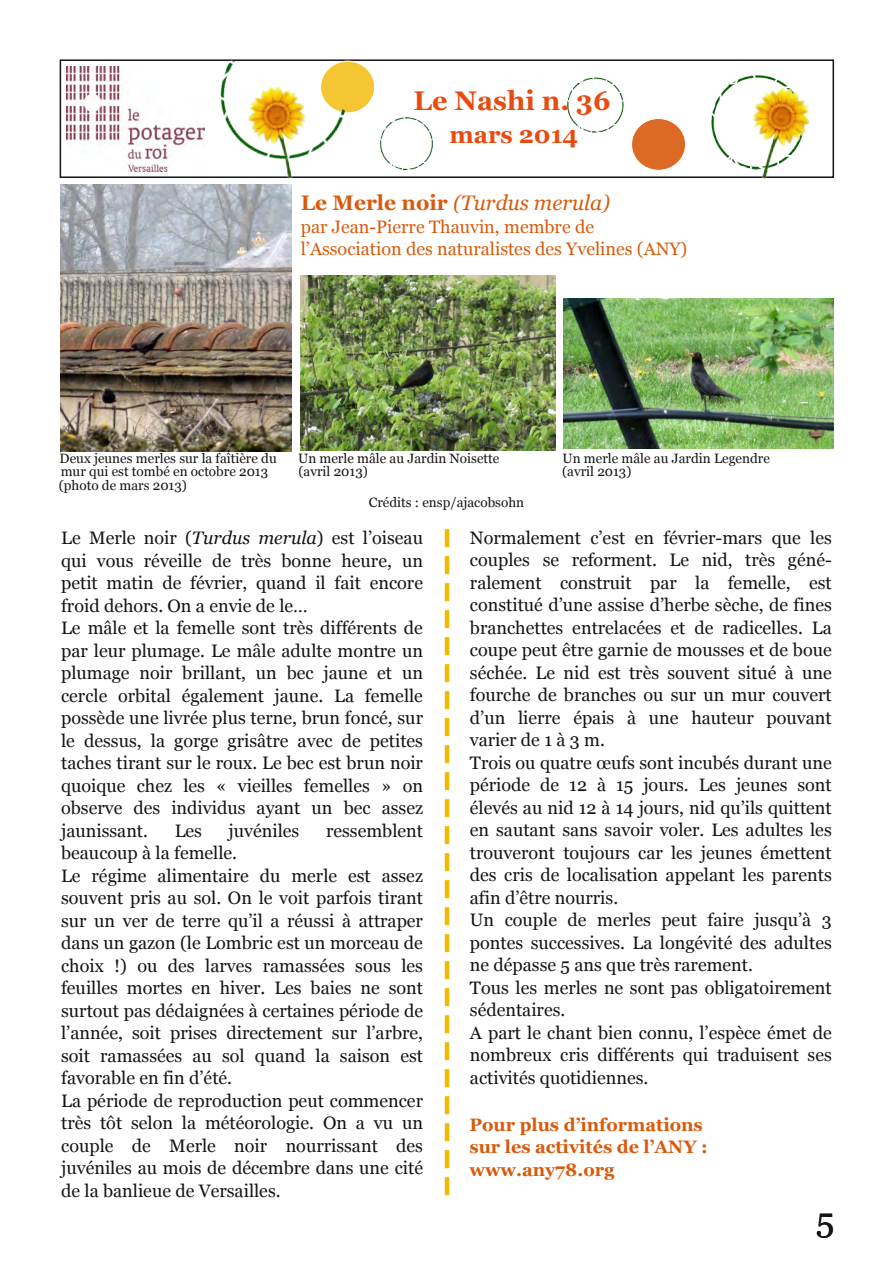
<style>
.page{position:relative;width:893px;height:1263px;background:#fff}
.page>*{position:absolute;margin:0;border:0;box-sizing:border-box;transform-origin:0 0}
.t1{font:34.5px "Georgia";color:#161413}
.t2{font:700 27px "Georgia";color:#e84b10}
.t3{font:700 24px "Georgia";color:#e84b10}
.t4{font:italic 21px "Georgia";color:#d95a0c}
.t5{font:18px/22.5px "Georgia";color:#161413}
.t6{font:18px/22.5px "Georgia";color:#d95a0c}
.t7{font:700 18px/22.5px "Georgia";color:#d95a0c}
.t8{font:13.5px/12.8px "Georgia";color:#161413}
.s1{font-weight:700;font-style:normal}
.s2{font-style:italic}
</style>
<div class="page">
<div style="left:60px;top:59px;width:774px;height:119px;border:2px solid #161413"></div>
<img style="left:67px;top:66px;width:108px;height:105px">
<img style="left:378px;top:117px;width:59px;height:61px">
<img style="left:708px;top:89px;width:17px;height:89px">
<img style="left:567px;top:77px;width:57px;height:56px">
<div style="left:321px;top:61px;width:54px;height:52px;background:#f3b900;border-radius:50%;opacity:.8"></div>
<div style="left:632px;top:119px;width:54px;height:51px;background:#dc6a24;border-radius:50%"></div>
<div style="left:632px;top:119px;width:54px;height:51px;border:1px solid #fff;border-radius:50%"></div>
<img style="left:175px;top:59px;width:181px;height:136px">
<img style="left:725px;top:75px;width:100px;height:104px">
<img style="left:61px;top:184px;width:230px;height:267px">
<img style="left:563px;top:298px;width:270px;height:151px">
<img style="left:300px;top:275px;width:255px;height:175px">
<svg style="left:445px;top:529px;width:4px;height:667px"></svg>
<h2 class="t2" style="left:414px;top:85px;width:198px">Le Nashi n. 36</h2>
<h3 class="t3" style="left:449px;top:121px;width:130px">mars 2014</h3>
<p class="t4" style="left:301px;top:191px;width:311px"><span class="s1">Le Merle noir</span> (Turdus merula)</p>
<p class="t6" style="left:301px;top:215px;width:388px">par Jean-Pierre Thauvin, membre de l’Association des naturalistes des Yvelines (ANY)</p>
<p class="t8" style="left:59px;top:445px;width:219px;line-height:26.5px">Deux jeunes merles sur la faîtière du (photo de mars 2013)</p>
<p class="t8" style="left:61px;top:465px;width:209px">mur qui est tombé en octobre 2013</p>
<p class="t8" style="left:298px;top:452px;width:203px">Un merle mâle au Jardin Noisette (avril 2013)</p>
<p class="t8" style="left:369px;top:495px;width:157px">Crédits : ensp/ajacobsohn</p>
<p class="t8" style="left:562px;top:452px;width:209px">Un merle mâle au Jardin Legendre (avril 2013)</p>
<p class="t5" style="left:61px;top:527px;width:363px">Le Merle noir (<span class="s2">Turdus merula</span>) est l’oiseau qui vous réveille de très bonne heure, un petit matin de février, quand il fait encore froid dehors. On a envie de le…<br>Le mâle et la femelle sont très différents de par leur plumage. Le mâle adulte montre un plumage noir brillant, un bec jaune et un cercle orbital également jaune. La femelle possède une livrée plus terne, brun foncé, sur le dessus, la gorge grisâtre avec de petites taches tirant sur le roux. Le bec est brun noir quoique chez les « vieilles femelles » on observe des individus ayant un bec assez jaunissant.</p>
<p class="t5" style="left:175px;top:819px;width:29px">Les</p>
<p class="t5" style="left:229px;top:819px;width:72px">juvéniles</p>
<p class="t5" style="left:326px;top:819px;width:98px">ressemblent</p>
<p class="t5" style="left:61px;top:842px;width:363px">beaucoup à la femelle.<br>Le régime alimentaire du merle est assez souvent pris au sol. On le voit parfois tirant sur un ver de terre qu’il a réussi à attraper dans un gazon (le Lombric est un morceau de choix !) ou des larves ramassées sous les feuilles mortes en hiver. Les baies ne sont surtout pas dédaignées à certaines période de l’année, soit prises directement sur l’arbre, soit ramassées au sol quand la saison est favorable en fin d’été.<br>La période de reproduction peut commencer très tôt selon la météorologie. On a vu un couple de Merle noir nourrissant des juvéniles au mois de décembre dans une cité de la banlieue de Versailles.</p>
<p class="t5" style="left:470px;top:526px;width:363px">Normalement c’est en février-mars que les couples se reforment. Le nid, très géné&shy;ralement construit par la femelle, est constitué d’une assise d’herbe sèche, de fines branchettes entrelacées et de radicelles. La coupe peut être garnie de mousses et de boue séchée. Le nid est très souvent situé à une fourche de branches ou sur un mur couvert d’un lierre épais à une hauteur pouvant varier de 1 à 3 m.<br>Trois ou quatre œufs sont incubés durant une période de 12 à 15 jours. Les jeunes sont élevés au nid 12 à 14 jours, nid qu’ils quittent en sautant sans savoir voler. Les adultes les trouveront toujours car les jeunes émettent des cris de localisation appelant les parents afin d’être nourris.<br>Un couple de merles peut faire jusqu’à 3 pontes successives. La longévité des adultes ne dépasse 5 ans que très rarement.<br>Tous les merles ne sont pas obligatoirement sédentaires.<br>A part le chant bien connu, l’espèce émet de nombreux cris différents qui traduisent ses activités quotidiennes.</p>
<p class="t7" style="left:469px;top:1113px;width:240px">Pour plus d’informations sur les activités de l’ANY : www.any78.org</p>
<h1 class="t1" style="left:816px;top:1201px;width:20px">5</h1>
</div>
